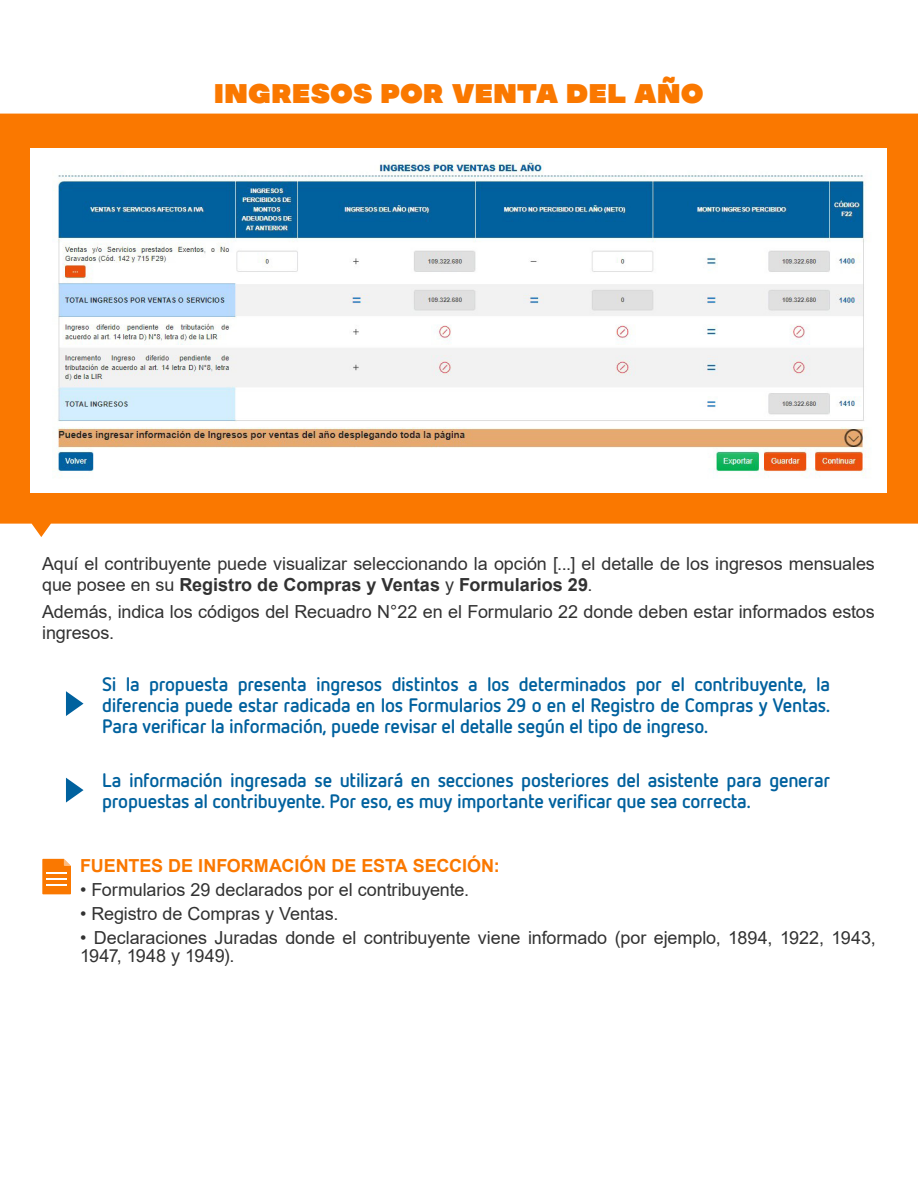
<style>
.page{position:relative;width:918px;height:1188px;background:#fff}
.page>*{position:absolute;margin:0;border:0;box-sizing:border-box;transform-origin:0 0}
.t1{font:27px "MADE Soulmaze";letter-spacing:.01em;color:#fa7800}
.t2{font:700 19.5px/21px "Netto OT";letter-spacing:-.015em;color:#00619e;text-align:justify}
.t3{font:18px/21px "Arial";letter-spacing:-.005em;color:#323232}
.t4{font:700 18px "Arial";letter-spacing:-.005em;color:#fa7800}
.s1{font-weight:700}
</style>
<div class="page">
<svg style="left:0;top:114px;width:918px;height:423px;background:#fa8921"></svg>
<svg style="left:66px;top:691px;width:18px;height:25px"></svg>
<svg style="left:66px;top:778px;width:18px;height:25px"></svg>
<svg style="left:42px;top:859px;width:29px;height:35px"></svg>
<div style="left:30px;top:148px;width:857px;height:345px;background:#fff"></div>
<img style="left:54px;top:160px;width:811px;height:316px">
<h1 class="t1" style="left:214px;top:75px;width:491px">INGRESOS POR VENTA DEL AÑO</h1>
<p class="t3" style="left:42px;top:553px;width:834px">Aquí el contribuyente puede visualizar seleccionando la opción [...] el detalle de los ingresos mensuales que posee en su <span class="s1">Registro de Compras y Ventas</span> y <span class="s1">Formularios 29</span>.</p>
<p class="t3" style="left:42px;top:601px;width:834px">Además, indica los códigos del Recuadro N°22 en el Formulario 22 donde deben estar informados estos ingresos.</p>
<p class="t2" style="left:102px;top:673px;width:730px">Si la propuesta presenta ingresos distintos a los determinados por el contribuyente, la diferencia puede estar radicada en los Formularios 29 o en el Registro de Compras y Ventas.<br>Para verificar la información, puede revisar el detalle según el tipo de ingreso.</p>
<p class="t2" style="left:102px;top:769px;width:730px">La información ingresada se utilizará en secciones posteriores del asistente para generar propuestas al contribuyente. Por eso, es muy importante verificar que sea correcta.</p>
<p class="t4" style="left:80px;top:853px;width:421px">FUENTES DE INFORMACIÓN DE ESTA SECCIÓN:</p>
<p class="t3" style="left:80px;top:879px;width:390px">• Formularios 29 declarados por el contribuyente.</p>
<p class="t3" style="left:80px;top:903px;width:260px">• Registro de Compras y Ventas.</p>
<p class="t3" style="left:80px;top:928px;width:797px;line-height:18px">• Declaraciones Juradas donde el contribuyente viene informado (por ejemplo, 1894, 1922, 1943,<br>1947, 1948 y 1949).</p>
</div>
